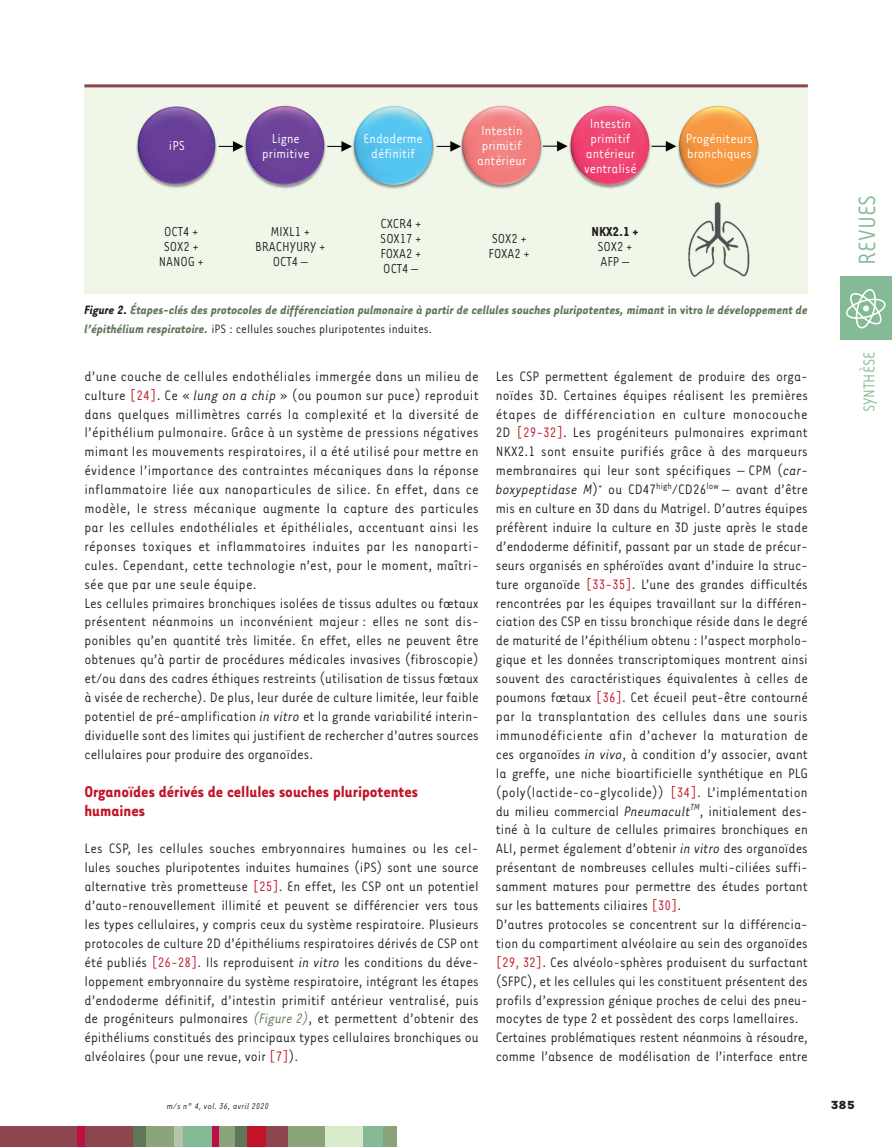
<style>
.page{position:relative;width:892px;height:1147px;background:#fff}
.page>*{position:absolute;margin:0;border:0;box-sizing:border-box;transform-origin:0 0}
.t1{font:27px "Tarzana Narrow";color:#84ba95}
.t2{font:700 18px/18.9px "Tarzana Narrow";color:#c11527}
.t3{font:18px "Tarzana Narrow";color:#84ba95}
.t4{font:15.75px/18.9px "Tarzana Narrow";color:#231f20}
.t5{font:15px/15px "Tarzana Narrow";color:#fff;text-align:center}
.t6{font:15px/15px "Tarzana Narrow";color:#231f20;text-align:center}
.t7{font:700 15px "Tarzana Narrow";color:#231f20}
.t8{font:italic 700 13.95px/18.9px "Tarzana Narrow";color:#5f7659}
.t9{font:700 13.5px "Tarzana Wide";color:#231f20}
.t10{font:italic 9.75px "Tarzana Narrow";letter-spacing:.025em;color:#231f20}
.s1{color:#231f20}
.s2{font-style:normal}
.s3{font-weight:400;font-style:normal;color:#231f20}
.s4{color:#c11527}
.s5{font-style:italic}
.s6{font-style:italic;color:#5f7659}
</style>
<div class="page">
<div style="left:839px;top:276px;width:52px;height:64px;background:#84ba95"></div>
<svg style="left:846px;top:289px;width:39px;height:39px"></svg>
<div style="left:0;top:1126px;width:133px;height:21px;background:#8d454f"></div>
<div style="left:234px;top:1126px;width:13px;height:21px;background:#5f7659"></div>
<div style="left:77px;top:1126px;width:8px;height:21px;background:#c10d45"></div>
<div style="left:133px;top:1126px;width:21px;height:21px;background:#5f7659"></div>
<div style="left:146px;top:1126px;width:30px;height:21px;background:#8ba479"></div>
<div style="left:174px;top:1126px;width:9px;height:21px;background:#b6c4ad"></div>
<div style="left:183px;top:1126px;width:29px;height:21px;background:#84ba95"></div>
<div style="left:216px;top:1126px;width:19px;height:21px;background:#8ba479"></div>
<div style="left:212px;top:1126px;width:6px;height:21px;background:#c10d45"></div>
<div style="left:247px;top:1126px;width:27px;height:21px;background:#c11527"></div>
<div style="left:286px;top:1126px;width:39px;height:21px;background:#8ba479"></div>
<div style="left:266px;top:1126px;width:21px;height:21px;background:#8d454f"></div>
<div style="left:325px;top:1126px;width:39px;height:21px;background:#daebcb"></div>
<div style="left:363px;top:1126px;width:21px;height:21px;background:#84ba95"></div>
<div style="left:383px;top:1126px;width:13px;height:21px;background:#8ba479"></div>
<div style="left:84px;top:84px;width:723px;height:210px;background:#eff6e8"></div>
<img style="left:136px;top:105px;width:623px;height:172px">
<hr style="left:84px;top:84px;width:723px;height:3px;background:#8d454f">
<p class="t5" style="left:169px;top:137px;width:18px">iPS</p>
<p class="t5" style="left:262px;top:130px;width:49px">Ligne primitive</p>
<p class="t5" style="left:363px;top:130px;width:61px">Endoderme définitif</p>
<p class="t5" style="left:477px;top:122px;width:51px">Intestin primitif antérieur</p>
<p class="t5" style="left:584px;top:115px;width:54px">Intestin primitif antérieur ventralisé</p>
<p class="t6" style="left:159px;top:223px;width:47px">OCT4 +<br>SOX2 +<br>NANOG +</p>
<p class="t6" style="left:255px;top:223px;width:72px">MIXL1 +<br>BRACHYURY +<br>OCT4 –</p>
<p class="t6" style="left:380px;top:215px;width:43px;text-align:justify">CXCR4 + SOX17 + FOXA2 + OCT4 –</p>
<p class="t6" style="left:488px;top:230px;width:43px;text-align:left">SOX2 +<br>FOXA2 +</p>
<p class="t7" style="left:591px;top:222px;width:49px">NKX2.1 +</p>
<p class="t6" style="left:597px;top:238px;width:36px;text-align:left">SOX2 +<br>AFP –</p>
<p class="t5" style="left:685px;top:130px;width:68px;text-align:left">Progéniteurs bronchiques</p>
<p class="t8" style="left:84px;top:299px;width:724px"><span class="s1">Figure 2.</span> Étapes-clés des protocoles de différenciation pulmonaire à partir de cellules souches pluripotentes, mimant <span class="s2">in vitro</span> le développement de l’épithélium respiratoire. <span class="s3">iPS : cellules souches pluripotentes induites.</span></p>
<p class="t4" style="left:84px;top:366px;width:396px">d’une couche de cellules endothéliales immergée dans un milieu de culture <span class="s4">[24]</span>. Ce « <span class="s5">lung on a chip</span> » (ou poumon sur puce) reproduit dans quelques millimètres carrés la complexité et la diversité de l’épithélium pulmonaire. Grâce à un système de pressions négatives mimant les mouvements respiratoires, il a été utilisé pour mettre en évidence l’importance des contraintes mécaniques dans la réponse inflammatoire liée aux nanoparticules de silice. En effet, dans ce modèle, le stress mécanique augmente la capture des particules par les cellules endothéliales et épithéliales, accentuant ainsi les réponses toxiques et inflammatoires induites par les nanoparti&shy;cules. Cependant, cette technologie n’est, pour le moment, maîtri&shy;sée que par une seule équipe.<br>Les cellules primaires bronchiques isolées de tissus adultes ou fœtaux présentent néanmoins un inconvénient majeur : elles ne sont dis&shy;ponibles qu’en quantité très limitée. En effet, elles ne peuvent être obtenues qu’à partir de procédures médicales invasives (fibroscopie) et/ou dans des cadres éthiques restreints (utilisation de tissus fœtaux à visée de recherche). De plus, leur durée de culture limitée, leur faible potentiel de pré-amplification <span class="s5">in vitro</span> et la grande variabilité interin&shy;dividuelle sont des limites qui justifient de rechercher d’autres sources cellulaires pour produire des organoïdes.</p>
<p class="t2" style="left:84px;top:781px;width:335px">Organoïdes dérivés de cellules souches pluripotentes humaines</p>
<p class="t4" style="left:84px;top:838px;width:396px;text-align:justify">Les CSP, les cellules souches embryonnaires humaines ou les cel&shy;lules souches pluripotentes induites humaines (iPS) sont une source alternative très prometteuse <span class="s4">[25]</span>. En effet, les CSP ont un potentiel d’auto-renouvellement illimité et peuvent se différencier vers tous les types cellulaires, y compris ceux du système respiratoire. Plusieurs protocoles de culture 2D d’épithéliums respiratoires dérivés de CSP ont été publiés <span class="s4">[26-28]</span>. Ils reproduisent <span class="s5">in vitro</span> les conditions du déve&shy;loppement embryonnaire du système respiratoire, intégrant les étapes d’endoderme définitif, d’intestin primitif antérieur ventralisé, puis de progéniteurs pulmonaires <span class="s6">(Figure 2)</span>, et permettent d’obtenir des épithéliums constitués des principaux types cellulaires bronchiques ou alvéolaires (pour une revue, voir <span class="s4">[7]</span>).</p>
<p class="t4" style="left:495px;top:366px;width:314px">Les CSP permettent également de produire des orga&shy;noïdes 3D. Certaines équipes réalisent les premières étapes de différenciation en culture monocouche 2D <span class="s4">[29-32]</span>. Les progéniteurs pulmonaires exprimant NKX2.1 sont ensuite purifiés grâce à des marqueurs membranaires qui leur sont spécifiques – CPM (<span class="s5">car&shy;boxypeptidase M</span>)<sup>+</sup> ou CD47<sup>high</sup>/CD26<sup>low</sup> – avant d’être mis en culture en 3D dans du Matrigel. D’autres équipes préfèrent induire la culture en 3D juste après le stade d’endoderme définitif, passant par un stade de précur&shy;seurs organisés en sphéroïdes avant d’induire la struc&shy;ture organoïde <span class="s4">[33-35]</span>. L’une des grandes difficultés rencontrées par les équipes travaillant sur la différen&shy;ciation des CSP en tissu bronchique réside dans le degré de maturité de l’épithélium obtenu : l’aspect morpholo&shy;gique et les données transcriptomiques montrent ainsi souvent des caractéristiques équivalentes à celles de poumons fœtaux <span class="s4">[36]</span>. Cet écueil peut-être contourné par la transplantation des cellules dans une souris immunodéficiente afin d’achever la maturation de ces organoïdes <span class="s5">in vivo</span>, à condition d’y associer, avant la greffe, une niche bioartificielle synthétique en PLG (poly(lactide-co-glycolide)) <span class="s4">[34]</span>. L’implémentation du milieu commercial <span class="s5">Pneumacult</span><sup>TM</sup>, initialement des&shy;tiné à la culture de cellules primaires bronchiques en ALI, permet également d’obtenir <span class="s5">in vitro</span> des organoïdes présentant de nombreuses cellules multi-ciliées suffi&shy;samment matures pour permettre des études portant sur les battements ciliaires <span class="s4">[30]</span>.<br>D’autres protocoles se concentrent sur la différencia&shy;tion du compartiment alvéolaire au sein des organoïdes <span class="s4">[29, 32]</span>. Ces alvéolo-sphères produisent du surfactant (SFPC), et les cellules qui les constituent présentent des profils d’expression génique proches de celui des pneu&shy;mocytes de type 2 et possèdent des corps lamellaires.<br>Certaines problématiques restent néanmoins à résoudre, comme l’absence de modélisation de l’interface entre</p>
<h1 class="t1" style="left:850px;top:265px;width:71px;rotate:-90deg">REVUES</h1>
<p class="t3" style="left:858px;top:412px;width:62px;rotate:-90deg">SYNTHÈSE</p>
<p class="t10" style="left:167px;top:1099px;width:104px">m/s n° 4, vol. 36, avril 2020</p>
<p class="t9" style="left:830px;top:1096px;width:26px">385</p>
</div>
